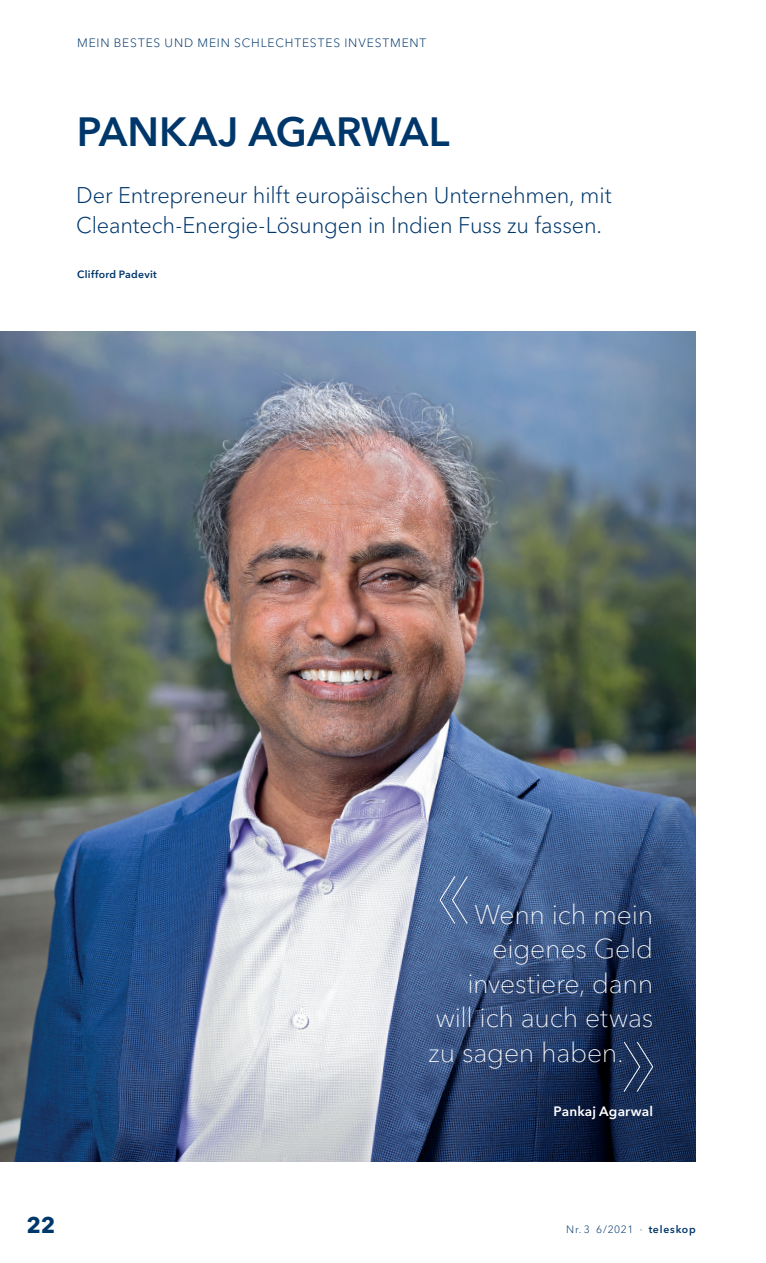
<style>
.page{position:relative;width:766px;height:1263px;background:#fff}
.page>*{position:absolute;margin:0;border:0;box-sizing:border-box;transform-origin:0 0}
.t1{font:600 40.5px "VP Next";color:#00376b}
.t2{font:100 27px "VP Next";letter-spacing:-.01em;color:#fff}
.t3{font:300 22.5px/30px "VP Next";letter-spacing:-.01em;color:#00376b}
.t4{font:700 22.5px "VP Next";color:#00376b}
.t5{font:600 13.5px "VP Next";letter-spacing:.015em;color:#fff}
.t6{font:300 12px "VP Next";letter-spacing:.07em;color:#00376b}
.t7{font:300 10.5px "VP Next";letter-spacing:.06em;color:#00376b}
.t8{font:600 10.5px "VP Next";letter-spacing:.025em;color:#00376b}
.s1{font-weight:600}
</style>
<div class="page">
<img style="left:0;top:332px;width:695px;height:830px">
<svg style="left:439px;top:875px;width:29px;height:49px"></svg>
<svg style="left:623px;top:1041px;width:30px;height:51px;background:#2b3f64"></svg>
<p class="t6" style="left:77px;top:35px;width:350px">MEIN BESTES UND MEIN SCHLECHTESTES INVESTMENT</p>
<h1 class="t1" style="left:77px;top:107px;width:374px">PANKAJ AGARWAL</h1>
<p class="t3" style="left:76px;top:180px;width:537px">Der Entrepreneur hilft europäischen Unternehmen, mit<br>Cleantech-Energie-Lösungen in Indien Fuss zu fassen.</p>
<p class="t8" style="left:77px;top:267px;width:81px">Clifford Padevit</p>
<p class="t2" style="left:474px;top:898px;width:180px">Wenn ich mein</p>
<p class="t2" style="left:492px;top:933px;width:162px">eigenes Geld</p>
<p class="t2" style="left:467px;top:967px;width:187px">investiere, dann</p>
<p class="t2" style="left:435px;top:1002px;width:219px">will ich auch etwas</p>
<p class="t2" style="left:428px;top:1036px;width:197px">zu sagen haben.</p>
<p class="t5" style="left:553px;top:1103px;width:101px">Pankaj Agarwal</p>
<p class="t4" style="left:27px;top:1211px;width:30px">22</p>
<p class="t7" style="left:566px;top:1223px;width:131px">Nr. 3 6/2021 ∙ <span class="s1">teleskop</span></p>
</div>
